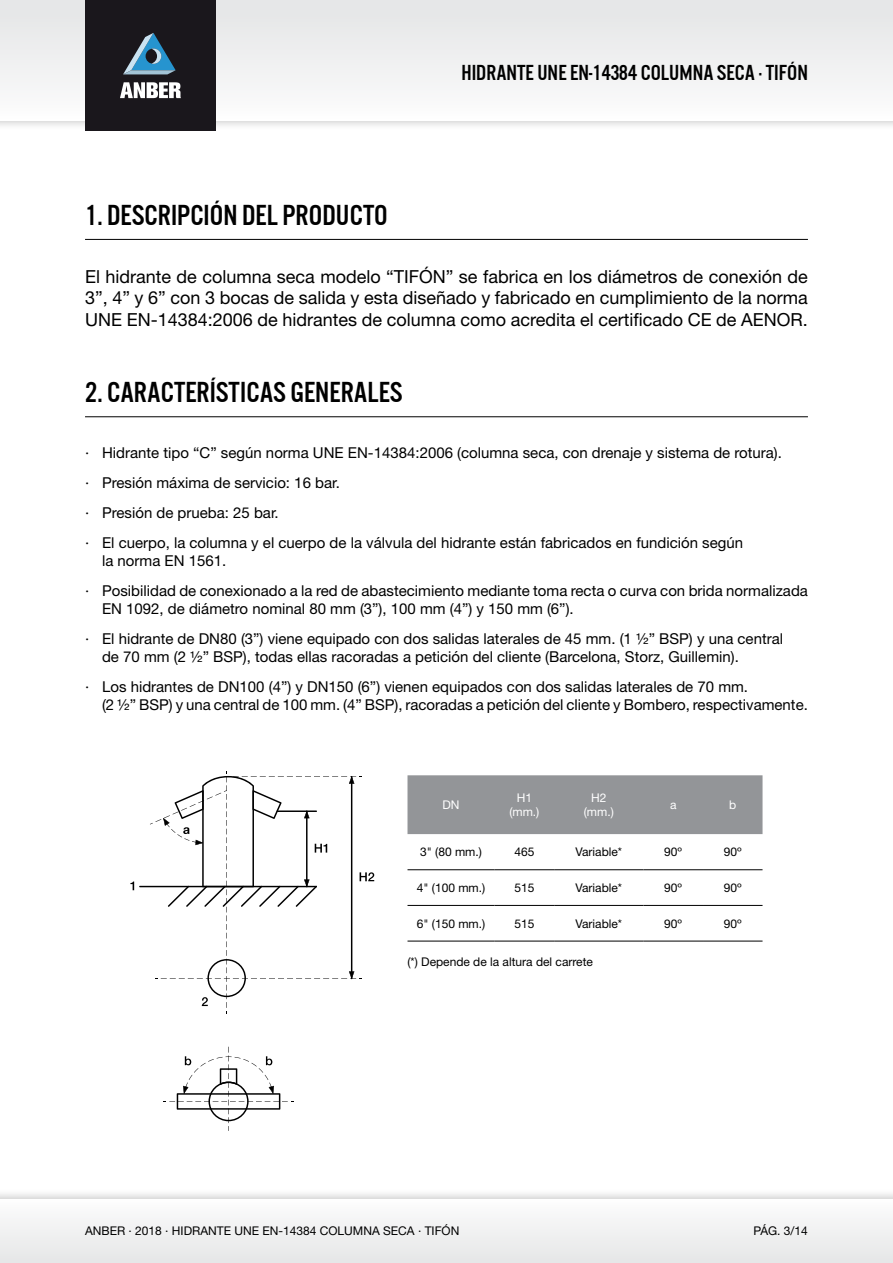
<style>
.page{position:relative;width:893px;height:1263px;background:#fff}
.page>*{position:absolute;margin:0;border:0;box-sizing:border-box;transform-origin:0 0}
.t1{font:30px "U.S.101";color:#000}
.t2{font:22.5px "U.S.101";color:#000}
.t3{font:18px/21.6px "Helvetica Neue LT Std";color:#000;text-align:justify}
.t4{font:15px/30px "Helvetica Neue LT Std";color:#000}
.t5{font:12px "Helvetica Neue LT Std";color:#000}
.t6{font:12px/14.4px "Helvetica Neue LT Std";color:#fff;text-align:center}
</style>
<div class="page">
<div style="left:0;top:0;width:893px;height:131px;background:#000;opacity:.2"></div>
<div style="left:0;top:0;width:893px;height:120px;background:linear-gradient(to bottom,#e3e4e5,#fcfcfc)"></div>
<div style="left:0;top:1188px;width:893px;height:75px;background:#000;opacity:.2"></div>
<div style="left:0;top:1199px;width:893px;height:64px;background:#f1f1f2"></div>
<div style="left:85px;top:0;width:131px;height:131px;background:#1a171c"></div>
<svg style="left:120px;top:82px;width:61px;height:16px"></svg>
<svg style="left:123px;top:33px;width:53px;height:41px"></svg>
<hr style="left:85px;top:416px;width:723px;height:1px;background:#000">
<hr style="left:85px;top:239px;width:723px;height:1px;background:#000">
<div style="left:407px;top:775px;width:355px;height:59px;background:#939598"></div>
<hr style="left:407px;top:869px;width:88px;height:1px;background:#000">
<hr style="left:495px;top:869px;width:59px;height:1px;background:#000">
<hr style="left:554px;top:869px;width:89px;height:1px;background:#000">
<hr style="left:643px;top:869px;width:60px;height:1px;background:#000">
<hr style="left:703px;top:869px;width:59px;height:1px;background:#000">
<hr style="left:407px;top:905px;width:88px;height:1px;background:#000">
<hr style="left:495px;top:905px;width:59px;height:1px;background:#000">
<hr style="left:554px;top:905px;width:89px;height:1px;background:#000">
<hr style="left:643px;top:905px;width:60px;height:1px;background:#000">
<hr style="left:703px;top:905px;width:59px;height:1px;background:#000">
<hr style="left:407px;top:941px;width:88px;height:1px;background:#000">
<hr style="left:495px;top:941px;width:59px;height:1px;background:#000">
<hr style="left:554px;top:941px;width:89px;height:1px;background:#000">
<hr style="left:643px;top:941px;width:60px;height:1px;background:#000">
<hr style="left:703px;top:941px;width:59px;height:1px;background:#000">
<hr style="left:139px;top:886px;width:178px;height:1px;background:#000">
<svg style="left:130px;top:881px;width:4px;height:9px"></svg>
<svg style="left:163px;top:1047px;width:131px;height:84px"></svg>
<svg style="left:150px;top:771px;width:224px;height:243px"></svg>
<h1 class="t1" style="left:85px;top:199px;width:304px">1. DESCRIPCIÓN DEL PRODUCTO</h1>
<h2 class="t2" style="left:461px;top:60px;width:348px">HIDRANTE UNE EN-14384 COLUMNA SECA · TIFÓN</h2>
<p class="t3" style="left:85px;top:265px;width:724px">El hidrante de columna seca modelo “TIFÓN” se fabrica en los diámetros de conexión de 3”, 4” y 6” con 3 bocas de salida y esta diseñado y fabricado en cumplimiento de la norma UNE EN-14384:2006 de hidrantes de columna como acredita el certificado CE de AENOR.</p>
<h1 class="t1" style="left:85px;top:376px;width:319px">2. CARACTERÍSTICAS GENERALES</h1>
<p class="t4" style="left:85px;top:437px;width:698px">· Hidrante tipo “C” según norma UNE EN-14384:2006 (columna seca, con drenaje y sistema de rotura). · Presión máxima de servicio: 16 bar.<br>· Presión de prueba: 25 bar.<br>· El cuerpo, la columna y el cuerpo de la válvula del hidrante están fabricados en fundición según</p>
<p class="t4" style="left:85px;top:545px;width:724px;text-indent:17px">la norma EN 1561.<br>· Posibilidad de conexionado a la red de abastecimiento mediante toma recta o curva con brida normalizada</p>
<p class="t4" style="left:85px;top:593px;width:700px;text-indent:17px">EN 1092, de diámetro nominal 80 mm (3”), 100 mm (4”) y 150 mm (6”).<br>· El hidrante de DN80 (3”) viene equipado con dos salidas laterales de 45 mm. (1 ½” BSP) y una central</p>
<p class="t4" style="left:85px;top:641px;width:665px;text-align:center">de 70 mm (2 ½” BSP), todas ellas racoradas a petición del cliente (Barcelona, Storz, Guillemin).<br>· Los hidrantes de DN100 (4”) y DN150 (6”) vienen equipados con dos salidas laterales de 70 mm.</p>
<p class="t4" style="left:102px;top:689px;width:707px">(2 ½” BSP) y una central de 100 mm. (4” BSP), racoradas a petición del cliente y Bombero, respectivamente.</p>
<p class="t6" style="left:442px;top:797px;width:19px">DN</p>
<p class="t6" style="left:509px;top:790px;width:32px">H1 (mm.)</p>
<p class="t6" style="left:584px;top:790px;width:32px">H2 (mm.)</p>
<p class="t6" style="left:670px;top:797px;width:8px">a</p>
<p class="t6" style="left:729px;top:797px;width:9px">b</p>
<p class="t5" style="left:420px;top:845px;width:63px">3" (80 mm.)</p>
<p class="t5" style="left:514px;top:845px;width:22px">465</p>
<p class="t5" style="left:575px;top:845px;width:48px">Variable*</p>
<p class="t5" style="left:664px;top:845px;width:19px">90º</p>
<p class="t5" style="left:724px;top:845px;width:19px">90º</p>
<p class="t5" style="left:417px;top:880px;width:70px">4" (100 mm.)</p>
<p class="t5" style="left:514px;top:880px;width:22px">515</p>
<p class="t5" style="left:575px;top:880px;width:48px">Variable*</p>
<p class="t5" style="left:664px;top:880px;width:19px">90º</p>
<p class="t5" style="left:724px;top:880px;width:19px">90º</p>
<p class="t5" style="left:417px;top:916px;width:70px">6" (150 mm.)</p>
<p class="t5" style="left:514px;top:916px;width:22px">515</p>
<p class="t5" style="left:575px;top:916px;width:48px">Variable*</p>
<p class="t5" style="left:664px;top:916px;width:19px">90º</p>
<p class="t5" style="left:724px;top:916px;width:19px">90º</p>
<p class="t5" style="left:407px;top:955px;width:187px">(*) Depende de la altura del carrete</p>
<p class="t5" style="left:85px;top:1224px;width:376px">ANBER · 2018 · HIDRANTE UNE EN-14384 COLUMNA SECA · TIFÓN</p>
<p class="t5" style="left:753px;top:1224px;width:56px">PÁG. 3/14</p>
</div>
